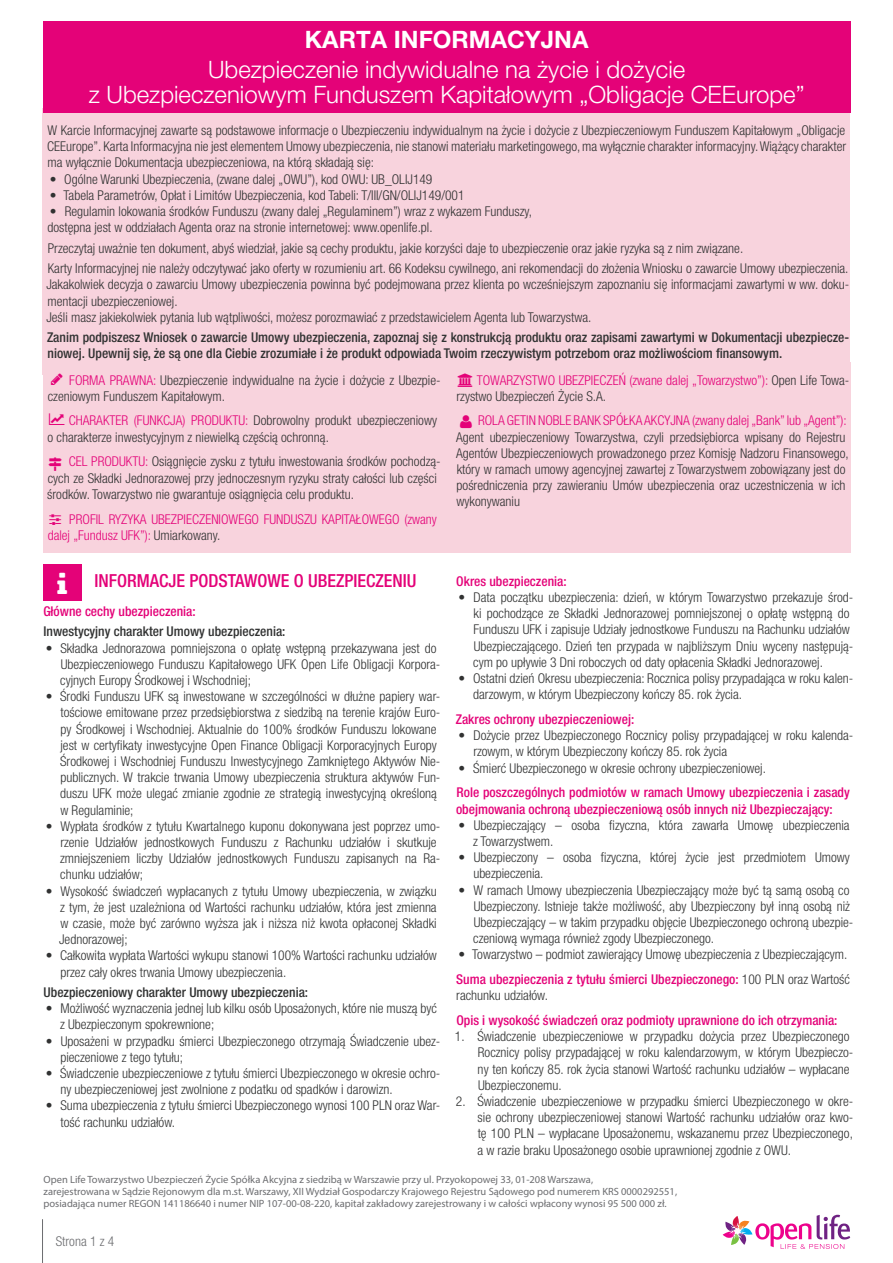
<style>
.page{position:relative;width:893px;height:1263px;background:#fff}
.page>*{position:absolute;margin:0;border:0;box-sizing:border-box;transform-origin:0 0}
.t1{font:300 24px/25.5px "Helvetica Neue LT Pro";color:#fff;text-align:center}
.t2{font:700 24px "Helvetica Neue LT Pro";color:#fff}
.t3{font:500 condensed 18px "Helvetica Neue LT Pro";color:#e40278}
.t4{font:300 condensed 13.5px/16.2px "Helvetica Neue LT Pro";color:#313232}
.t5{font:500 condensed 13.5px/16.2px "Helvetica Neue LT Pro";color:#313232}
.t6{font:500 condensed 13.5px/16.2px "Helvetica Neue LT Pro";color:#e40278}
.t7{font:300 condensed 13.5px/16.2px "Helvetica Neue LT Pro";color:#e40278}
.t8{font:300 condensed 13.5px "Helvetica Neue LT Pro";color:#6c6d70}
.t9{font:10.5px/12px "Myriad Pro";color:#6c6d70}
.s1{color:#e40278}
.s2{color:#313232}
.s3{font-weight:500;color:#e40278}
</style>
<div class="page">
<hr style="left:42px;top:1219px;width:1px;height:44px;background:#6c6d70">
<svg style="left:723px;top:1215px;width:127px;height:34px"></svg>
<div style="left:43px;top:108px;width:807px;height:267px;background:#f8d3dd"></div>
<div style="left:43px;top:564px;width:38px;height:37px;background:#e40278"></div>
<div style="left:43px;top:362px;width:808px;height:191px;background:#f8d3dd"></div>
<div style="left:43px;top:21px;width:807px;height:92px;background:#e40278"></div>
<h1 class="t2" style="left:305px;top:25px;width:285px">KARTA INFORMACYJNA</h1>
<h1 class="t1" style="left:89px;top:56px;width:717px">Ubezpieczenie indywidualne na życie i dożycie<br>z Ubezpieczeniowym Funduszem Kapitałowym „Obligacje CEEurope”</h1>
<p class="t4" style="left:47px;top:122px;width:800px;text-align:justify">W Karcie Informacyjnej zawarte są podstawowe informacje o Ubezpieczeniu indywidualnym na życie i dożycie z Ubezpieczeniowym Funduszem Kapitałowym „Obligacje CEEurope”. Karta Informacyjna nie jest elementem Umowy ubezpieczenia, nie stanowi materiału marketingowego, ma wyłącznie charakter informacyjny. Wiążący charakter ma wyłącznie Dokumentacja ubezpieczeniowa, na którą składają się:</p>
<p class="t4" style="left:50px;top:171px;width:384px">• Ogólne Warunki Ubezpieczenia, (zwane dalej „OWU”), kod OWU: UB_OLIJ149</p>
<p class="t4" style="left:50px;top:187px;width:416px">• Tabela Parametrów, Opłat i Limitów Ubezpieczenia, kod Tabeli: T/III/GN/OLIJ149/001</p>
<p class="t4" style="left:47px;top:203px;width:486px">• Regulamin lokowania środków Funduszu (zwany dalej „Regulaminem”) wraz z wykazem Funduszy, dostępna jest w oddziałach Agenta oraz na stronie internetowej: www.openlife.pl.</p>
<p class="t4" style="left:48px;top:238px;width:802px;line-height:20.4px">Przeczytaj uważnie ten dokument, abyś wiedział, jakie są cechy produktu, jakie korzyści daje to ubezpieczenie oraz jakie ryzyka są z nim związane.<br>Karty Informacyjnej nie należy odczytywać jako oferty w rozumieniu art. 66 Kodeksu cywilnego, ani rekomendacji do złożenia Wniosku o zawarcie Umowy ubezpieczenia.</p>
<p class="t4" style="left:46px;top:276px;width:804px">Jakakolwiek decyzja o zawarciu Umowy ubezpieczenia powinna być podejmowana przez klienta po wcześniejszym zapoznaniu się informacjami zawartymi w ww. doku&shy;mentacji ubezpieczeniowej.<br>Jeśli masz jakiekolwiek pytania lub wątpliwości, możesz porozmawiać z przedstawicielem Agenta lub Towarzystwa.</p>
<p class="t5" style="left:47px;top:329px;width:804px">Zanim podpiszesz Wniosek o zawarcie Umowy ubezpieczenia, zapoznaj się z konstrukcją produktu oraz zapisami zawartymi w Dokumentacji ubezpiecze&shy;niowej. Upewnij się, że są one dla Ciebie zrozumiałe i że produkt odpowiada Twoim rzeczywistym potrzebom oraz możliwościom finansowym.</p>
<p class="t4" style="left:48px;top:372px;width:394px;text-indent:22px"><span class="s1">FORMA PRAWNA:</span> Ubezpieczenie indywidualne na życie i dożycie z Ubezpie&shy;czeniowym Funduszem Kapitałowym.</p>
<p class="t4" style="left:48px;top:412px;width:391px;text-indent:21px"><span class="s1">CHARAKTER (FUNKCJA) PRODUKTU:</span> Dobrowolny produkt ubezpieczeniowy o charakterze inwestycyjnym z niewielką częścią ochronną.</p>
<p class="t4" style="left:47px;top:453px;width:395px;text-indent:21px"><span class="s1">CEL PRODUKTU:</span> Osiągnięcie zysku z tytułu inwestowania środków pochodzą&shy;cych ze Składki Jednorazowej przy jednoczesnym ryzyku straty całości lub części środków. Towarzystwo nie gwarantuje osiągnięcia celu produktu.</p>
<p class="t7" style="left:48px;top:510px;width:391px;text-indent:22px">PROFIL RYZYKA UBEZPIECZENIOWEGO FUNDUSZU KAPITAŁOWEGO (zwany dalej „Fundusz UFK”): <span class="s2">Umiarkowany.</span></p>
<h2 class="t3" style="left:95px;top:570px;width:323px">INFORMACJE PODSTAWOWE O UBEZPIECZENIU</h2>
<p class="t6" style="left:43px;top:603px;width:154px">Główne cechy ubezpieczenia:</p>
<p class="t5" style="left:44px;top:623px;width:243px">Inwestycyjny charakter Umowy ubezpieczenia:</p>
<p class="t4" style="left:60px;top:639px;width:382px;text-indent:-15px">• Składka Jednorazowa pomniejszona o opłatę wstępną przekazywana jest do<br>Ubezpieczeniowego Funduszu Kapitałowego UFK Open Life Obligacji Korpora&shy;cyjnych Europy Środkowej i Wschodniej;</p>
<p class="t4" style="left:60px;top:688px;width:382px;text-indent:-14px">• Środki Funduszu UFK są inwestowane w szczególności w dłużne papiery war&shy;tościowe emitowane przez przedsiębiorstwa z siedzibą na terenie krajów Euro&shy;py Środkowej i Wschodniej. Aktualnie do 100% środków Funduszu lokowane jest w certyfikaty inwestycyjne Open Finance Obligacji Korporacyjnych Europy Środkowej i Wschodniej Funduszu Inwestycyjnego Zamkniętego Aktywów Nie&shy;publicznych. W trakcie trwania Umowy ubezpieczenia struktura aktywów Fun&shy;duszu UFK może ulegać zmianie zgodnie ze strategią inwestycyjną określoną w Regulaminie;</p>
<p class="t4" style="left:60px;top:818px;width:382px;text-indent:-14px">• Wypłata środków z tytułu Kwartalnego kuponu dokonywana jest poprzez umo&shy;rzenie Udziałów jednostkowych Funduszu z Rachunku udziałów i skutkuje zmniejszeniem liczby Udziałów jednostkowych Funduszu zapisanych na Ra&shy;chunku udziałów;</p>
<p class="t4" style="left:59px;top:882px;width:379px;text-align:justify;text-indent:-13px">• Wysokość świadczeń wypłacanych z tytułu Umowy ubezpieczenia, w związku z tym, że jest uzależniona od Wartości rachunku udziałów, która jest zmienna w czasie, może być zarówno wyższa jak i niższa niż kwota opłaconej Składki Jednorazowej;</p>
<p class="t4" style="left:60px;top:947px;width:378px;text-indent:-15px">• Całkowita wypłata Wartości wykupu stanowi 100% Wartości rachunku udziałów przez cały okres trwania Umowy ubezpieczenia.</p>
<p class="t5" style="left:44px;top:984px;width:266px">Ubezpieczeniowy charakter Umowy ubezpieczenia:</p>
<p class="t4" style="left:60px;top:1000px;width:378px;text-indent:-14px">• Możliwość wyznaczenia jednej lub kilku osób Uposażonych, które nie muszą być z Ubezpieczonym spokrewnione;</p>
<p class="t4" style="left:60px;top:1033px;width:382px;text-indent:-15px">• Uposażeni w przypadku śmierci Ubezpieczonego otrzymają Świadczenie ubez&shy;pieczeniowe z tego tytułu;</p>
<p class="t4" style="left:60px;top:1065px;width:382px;text-indent:-15px">• Świadczenie ubezpieczeniowe z tytułu śmierci Ubezpieczonego w okresie ochro&shy;ny ubezpieczeniowej jest zwolnione z podatku od spadków i darowizn.</p>
<p class="t4" style="left:60px;top:1097px;width:382px;text-indent:-15px">• Suma ubezpieczenia z tytułu śmierci Ubezpieczonego wynosi 100 PLN oraz War&shy;tość rachunku udziałów.</p>
<p class="t7" style="left:456px;top:372px;width:394px;text-indent:20px">TOWARZYSTWO UBEZPIECZEŃ (zwane dalej „Towarzystwo”): <span class="s2">Open Life Towa&shy;rzystwo Ubezpieczeń Życie S.A.</span></p>
<p class="t7" style="left:478px;top:412px;width:370px">ROLA GETIN NOBLE BANK SPÓŁKA AKCYJNA (zwany dalej „Bank” lub „Agent”):</p>
<p class="t4" style="left:456px;top:429px;width:394px">Agent ubezpieczeniowy Towarzystwa, czyli przedsiębiorca wpisany do Rejestru Agentów Ubezpieczeniowych prowadzonego przez Komisję Nadzoru Finansowego, który w ramach umowy agencyjnej zawartej z Towarzystwem zobowiązany jest do pośredniczenia przy zawieraniu Umów ubezpieczenia oraz uczestniczenia w ich wykonywaniu</p>
<p class="t6" style="left:456px;top:573px;width:112px">Okres ubezpieczenia:</p>
<p class="t4" style="left:473px;top:589px;width:382px;text-indent:-15px">• Data początku ubezpieczenia: dzień, w którym Towarzystwo przekazuje środ&shy;ki pochodzące ze Składki Jednorazowej pomniejszonej o opłatę wstępną do Funduszu UFK i zapisuje Udziały jednostkowe Funduszu na Rachunku udziałów Ubezpieczającego. Dzień ten przypada w najbliższym Dniu wyceny następują&shy;cym po upływie 3 Dni roboczych od daty opłacenia Składki Jednorazowej.</p>
<p class="t4" style="left:473px;top:670px;width:382px;text-indent:-15px">• Ostatni dzień Okresu ubezpieczenia: Rocznica polisy przypadająca w roku kalen&shy;darzowym, w którym Ubezpieczony kończy 85. rok życia.</p>
<p class="t6" style="left:456px;top:711px;width:180px">Zakres ochrony ubezpieczeniowej:</p>
<p class="t4" style="left:473px;top:727px;width:382px;text-indent:-15px">• Dożycie przez Ubezpieczonego Rocznicy polisy przypadającej w roku kalenda&shy;rzowym, w którym Ubezpieczony kończy 85. rok życia</p>
<p class="t4" style="left:459px;top:760px;width:309px">• Śmierć Ubezpieczonego w okresie ochrony ubezpieczeniowej.</p>
<p class="t6" style="left:456px;top:784px;width:395px">Role poszczególnych podmiotów w ramach Umowy ubezpieczenia i zasady obejmowania ochroną ubezpieczeniową osób innych niż Ubezpieczający:</p>
<p class="t4" style="left:473px;top:817px;width:378px;text-indent:-14px">• Ubezpieczający – osoba fizyczna, która zawarła Umowę ubezpieczenia z Towarzystwem.</p>
<p class="t4" style="left:473px;top:849px;width:378px;text-indent:-15px">• Ubezpieczony – osoba fizyczna, której życie jest przedmiotem Umowy ubezpieczenia.</p>
<p class="t4" style="left:473px;top:881px;width:382px;text-indent:-15px">• W ramach Umowy ubezpieczenia Ubezpieczający może być tą samą osobą co Ubezpieczony. Istnieje także możliwość, aby Ubezpieczony był inną osobą niż Ubezpieczający – w takim przypadku objęcie Ubezpieczonego ochroną ubezpie&shy;czeniową wymaga również zgody Ubezpieczonego.</p>
<p class="t4" style="left:456px;top:942px;width:395px;line-height:24.8px">• Towarzystwo – podmiot zawierający Umowę ubezpieczenia z Ubezpieczającym.<br><span class="s3">Suma ubezpieczenia z tytułu śmierci Ubezpieczonego:</span> 100 PLN oraz Wartość</p>
<p class="t4" style="left:456px;top:987px;width:93px">rachunku udziałów.</p>
<p class="t6" style="left:456px;top:1012px;width:383px">Opis i wysokość świadczeń oraz podmioty uprawnione do ich otrzymania:</p>
<p class="t4" style="left:478px;top:1028px;width:377px;text-indent:-23px">1. Świadczenie ubezpieczeniowe w przypadku dożycia przez Ubezpieczonego Rocznicy polisy przypadającej w roku kalendarzowym, w którym Ubezpieczo&shy;ny ten kończy 85. rok życia stanowi Wartość rachunku udziałów – wypłacane Ubezpieczonemu.</p>
<p class="t4" style="left:477px;top:1093px;width:378px;text-align:justify;text-indent:-21px">2. Świadczenie ubezpieczeniowe w przypadku śmierci Ubezpieczonego w okre&shy;sie ochrony ubezpieczeniowej stanowi Wartość rachunku udziałów oraz kwo&shy;tę 100 PLN – wypłacane Uposażonemu, wskazanemu przez Ubezpieczonego, a w razie braku Uposażonego osobie uprawnionej zgodnie z OWU.</p>
<p class="t9" style="left:44px;top:1173px;width:635px">Open Life Towarzystwo Ubezpieczeń Życie Spółka Akcyjna z siedzibą w Warszawie przy ul. Przyokopowej 33, 01-208 Warszawa,<br>zarejestrowana w Sądzie Rejonowym dla m.st. Warszawy, XII Wydział Gospodarczy Krajowego Rejestru Sądowego pod numerem KRS 0000292551, posiadająca numer REGON 141186640 i numer NIP 107-00-08-220, kapitał zakładowy zarejestrowany i w całości wpłacony wynosi 95 500 000 zł.</p>
<p class="t8" style="left:56px;top:1233px;width:60px">Strona 1 z 4</p>
</div>
